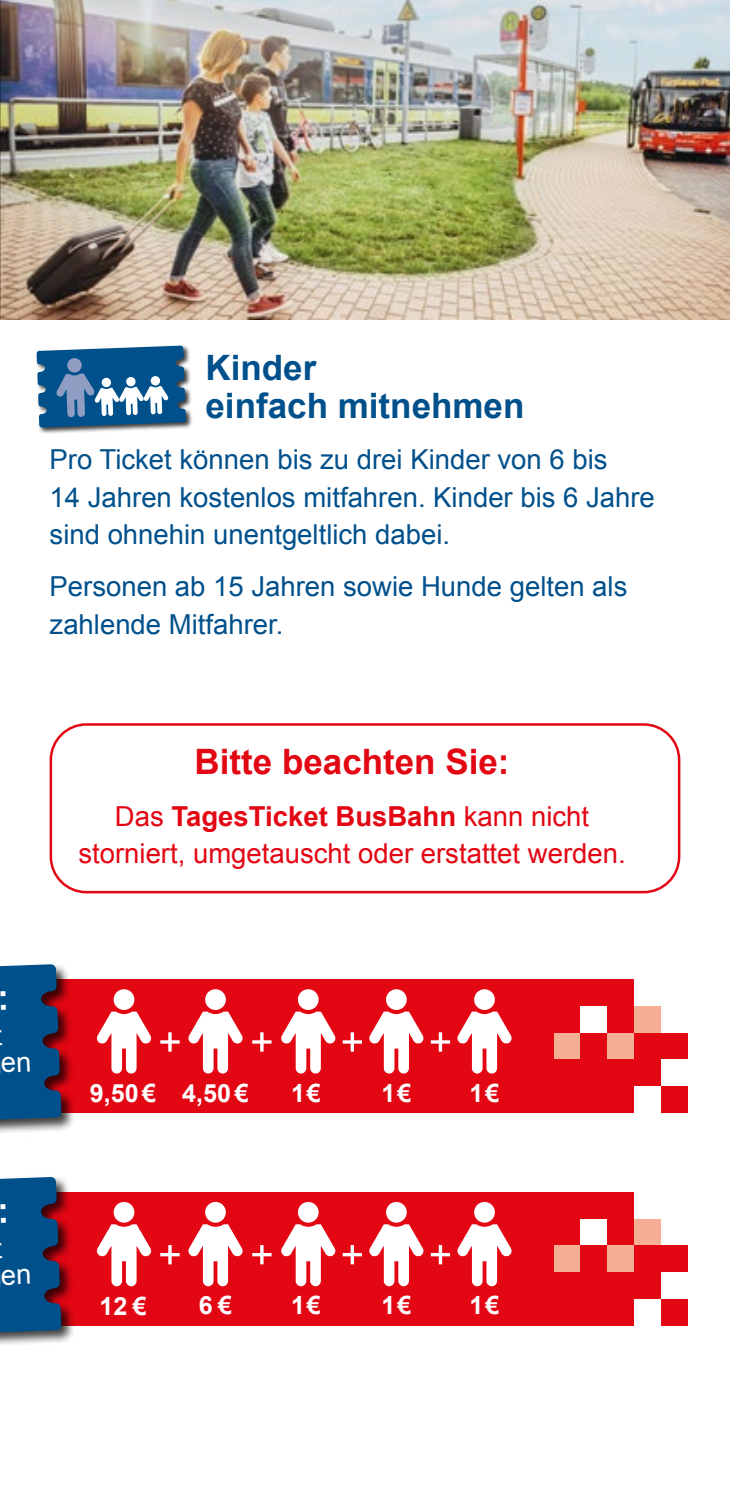
<style>
.page{position:relative;width:730px;height:1489px;background:#fff}
.page>*{position:absolute;margin:0;border:0;box-sizing:border-box;transform-origin:0 0}
.t1{font:700 35px/37.5px "Arial";color:#00508c}
.t2{font:700 35px "Arial";color:#e30613}
.t3{font:27.5px/37.5px "Arial";color:#00508c}
.t4{font:27.5px/37.5px "Arial";color:#e30613;text-align:center}
.t5{font:700 25.25px "Arial";color:#fff}
.s1{font-weight:700}
</style>
<div class="page">
<img style="left:1px;top:0;width:729px;height:319px">
<div style="left:0;top:979px;width:576px;height:133px;background:#e30613"></div>
<div style="left:554px;top:979px;width:27px;height:26px;background:#e30613"></div>
<div style="left:554px;top:1005px;width:27px;height:27px;background:#e30613"></div>
<div style="left:554px;top:1032px;width:27px;height:27px;background:#f6af95"></div>
<div style="left:554px;top:1059px;width:27px;height:27px;background:#e30613"></div>
<div style="left:554px;top:1086px;width:27px;height:26px;background:#e30613"></div>
<div style="left:581px;top:979px;width:26px;height:26px;background:#e30613"></div>
<div style="left:581px;top:1032px;width:26px;height:27px;background:#e30613"></div>
<div style="left:581px;top:1059px;width:26px;height:27px;background:#e30613"></div>
<div style="left:581px;top:1086px;width:26px;height:26px;background:#e30613"></div>
<div style="left:607px;top:979px;width:27px;height:26px;background:#e30613"></div>
<div style="left:607px;top:1005px;width:27px;height:27px;background:#e30613"></div>
<div style="left:607px;top:1032px;width:27px;height:27px;background:#f6af95"></div>
<div style="left:607px;top:1059px;width:27px;height:27px;background:#e30613"></div>
<div style="left:607px;top:1086px;width:27px;height:26px;background:#e30613"></div>
<div style="left:634px;top:1005px;width:27px;height:27px;background:#f6af95"></div>
<div style="left:634px;top:1032px;width:27px;height:27px;background:#e30613"></div>
<div style="left:634px;top:1059px;width:27px;height:27px;background:#e30613"></div>
<div style="left:661px;top:1032px;width:26px;height:27px;background:#e30613"></div>
<div style="left:661px;top:1086px;width:26px;height:26px;background:#e30613"></div>
<div style="left:0;top:962px;width:76px;height:180px;background:#000;opacity:.75"></div>
<svg style="left:96px;top:1011px;width:56px;height:62px"></svg>
<div style="left:114px;top:989px;width:20px;height:20px;background:#fff;border-radius:50%"></div>
<svg style="left:160px;top:1032px;width:20px;height:19px"></svg>
<svg style="left:252px;top:1032px;width:20px;height:19px"></svg>
<svg style="left:343px;top:1032px;width:19px;height:19px"></svg>
<svg style="left:188px;top:1011px;width:55px;height:62px"></svg>
<div style="left:205px;top:989px;width:21px;height:20px;background:#fff;border-radius:50%"></div>
<svg style="left:281px;top:1011px;width:55px;height:62px"></svg>
<div style="left:298px;top:989px;width:21px;height:20px;background:#fff;border-radius:50%"></div>
<svg style="left:369px;top:1011px;width:55px;height:62px"></svg>
<div style="left:386px;top:989px;width:21px;height:20px;background:#fff;border-radius:50%"></div>
<svg style="left:431px;top:1032px;width:19px;height:19px"></svg>
<svg style="left:457px;top:1011px;width:55px;height:62px"></svg>
<div style="left:474px;top:989px;width:21px;height:20px;background:#fff;border-radius:50%"></div>
<div style="left:0;top:1191px;width:576px;height:134px;background:#e30613"></div>
<div style="left:554px;top:1191px;width:27px;height:27px;background:#e30613"></div>
<div style="left:554px;top:1218px;width:27px;height:27px;background:#e30613"></div>
<div style="left:554px;top:1245px;width:27px;height:26px;background:#f6af95"></div>
<div style="left:554px;top:1271px;width:27px;height:27px;background:#e30613"></div>
<div style="left:554px;top:1298px;width:27px;height:27px;background:#e30613"></div>
<div style="left:581px;top:1191px;width:26px;height:27px;background:#e30613"></div>
<div style="left:581px;top:1245px;width:26px;height:26px;background:#e30613"></div>
<div style="left:581px;top:1271px;width:26px;height:27px;background:#e30613"></div>
<div style="left:581px;top:1298px;width:26px;height:27px;background:#e30613"></div>
<div style="left:607px;top:1191px;width:27px;height:27px;background:#e30613"></div>
<div style="left:607px;top:1218px;width:27px;height:27px;background:#e30613"></div>
<div style="left:607px;top:1245px;width:27px;height:26px;background:#f6af95"></div>
<div style="left:607px;top:1271px;width:27px;height:27px;background:#e30613"></div>
<div style="left:607px;top:1298px;width:27px;height:27px;background:#e30613"></div>
<div style="left:634px;top:1218px;width:27px;height:27px;background:#f6af95"></div>
<div style="left:634px;top:1245px;width:27px;height:26px;background:#e30613"></div>
<div style="left:634px;top:1271px;width:27px;height:27px;background:#e30613"></div>
<div style="left:661px;top:1245px;width:26px;height:26px;background:#e30613"></div>
<div style="left:661px;top:1298px;width:26px;height:27px;background:#e30613"></div>
<div style="left:0;top:1174px;width:76px;height:180px;background:#000;opacity:.75"></div>
<svg style="left:96px;top:1224px;width:56px;height:62px"></svg>
<div style="left:114px;top:1201px;width:20px;height:21px;background:#fff;border-radius:50%"></div>
<svg style="left:160px;top:1245px;width:20px;height:19px"></svg>
<svg style="left:252px;top:1245px;width:20px;height:19px"></svg>
<svg style="left:343px;top:1245px;width:19px;height:19px"></svg>
<svg style="left:188px;top:1224px;width:55px;height:62px"></svg>
<div style="left:205px;top:1201px;width:21px;height:21px;background:#fff;border-radius:50%"></div>
<svg style="left:281px;top:1224px;width:55px;height:62px"></svg>
<div style="left:298px;top:1201px;width:21px;height:21px;background:#fff;border-radius:50%"></div>
<svg style="left:369px;top:1224px;width:55px;height:62px"></svg>
<div style="left:386px;top:1201px;width:21px;height:21px;background:#fff;border-radius:50%"></div>
<svg style="left:431px;top:1245px;width:19px;height:19px"></svg>
<svg style="left:457px;top:1224px;width:55px;height:62px"></svg>
<div style="left:474px;top:1201px;width:21px;height:21px;background:#fff;border-radius:50%"></div>
<img style="left:0;top:0;width:1px;height:319px">
<div style="left:36px;top:345px;width:157px;height:90px;background:#000;opacity:.75"></div>
<svg style="left:37px;top:345px;width:149px;height:82px;background:#3b74a2"></svg>
<div style="left:151px;top:376px;width:9px;height:9px;background:#fff;border-radius:50%"></div>
<div style="left:50px;top:723px;width:630px;height:170px;border:2px solid #e30613;border-radius:35px"></div>
<svg style="left:0;top:964px;width:61px;height:163px;background:#134c7f"></svg>
<svg style="left:0;top:1176px;width:61px;height:164px;background:#154d80"></svg>
<p class="t1" style="left:205px;top:350px;width:320px">Kinder<br>einfach mitnehmen</p>
<p class="t3" style="left:50px;top:441px;width:607px">Pro Ticket können bis zu drei Kinder von 6 bis<br>14 Jahren kostenlos mitfahren. Kinder bis 6 Jahre sind ohnehin unentgeltlich dabei.</p>
<p class="t3" style="left:50px;top:568px;width:579px">Personen ab 15 Jahren sowie Hunde gelten als zahlende Mitfahrer.</p>
<p class="t2" style="left:195px;top:738px;width:317px">Bitte beachten Sie:</p>
<p class="t4" style="left:78px;top:797px;width:549px">Das <span class="s1">TagesTicket BusBahn</span> kann nicht storniert, umgetauscht oder erstattet werden.</p>
<p class="t5" style="left:90px;top:1076px;width:160px">9,50 € 4,50 €</p>
<p class="t5" style="left:291px;top:1075px;width:31px">1 €</p>
<p class="t5" style="left:381px;top:1075px;width:31px">1 €</p>
<p class="t5" style="left:470px;top:1075px;width:31px">1 €</p>
<p class="t5" style="left:100px;top:1288px;width:49px">12 €</p>
<p class="t5" style="left:199px;top:1288px;width:35px">6 €</p>
<p class="t5" style="left:291px;top:1288px;width:31px">1 €</p>
<p class="t5" style="left:381px;top:1288px;width:31px">1 €</p>
<p class="t5" style="left:470px;top:1288px;width:31px">1 €</p>
</div>
